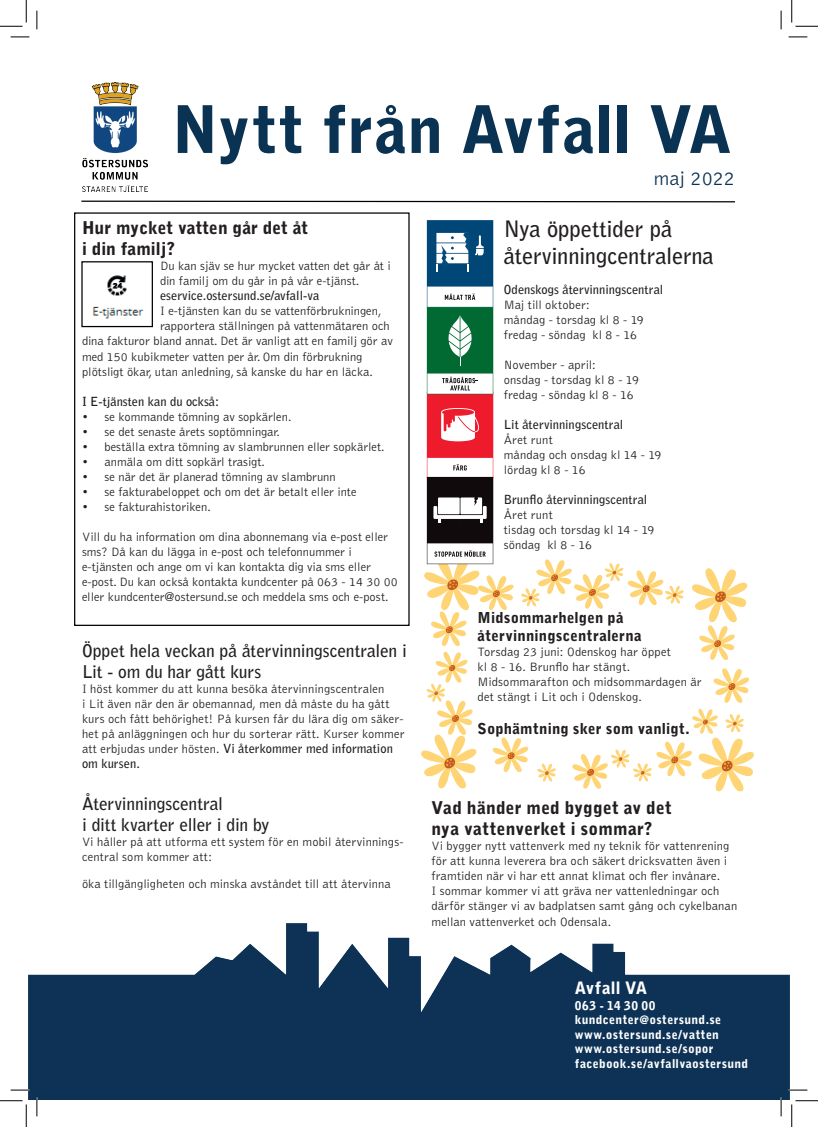
<style>
.page{position:relative;width:818px;height:1127px;background:#fff}
.page>*{position:absolute;margin:0;border:0;box-sizing:border-box;transform-origin:0 0}
.t1{font:900 65px "Bell Gothic Std";letter-spacing:.005em;color:#0a3252}
.t2{font:700 22.5px/27px "Bell Gothic Std";letter-spacing:-.005em;color:#231f20}
.t3{font:300 20px "Bell Gothic Std";color:#0a3252}
.t4{font:700 17.5px/21px "Bell Gothic Std";letter-spacing:-.005em;color:#231f20}
.t5{font:900 17.5px/21px "Bell Gothic Std";letter-spacing:.005em;color:#231f20}
.t6{font:900 17px "Bell Gothic Std";letter-spacing:.015em;color:#fff}
.t7{font:900 15px/18px "Bell Gothic Std";letter-spacing:.015em;color:#231f20}
.t8{font:300 12.5px/15px "Bell Gothic Std";color:#231f20}
.t9{font:700 12.5px "Bell Gothic Std";color:#231f20}
.t10{font:900 12.12px/14.5px "Bell Gothic Std";letter-spacing:.025em;color:#fff}
.s1{font-weight:700}
</style>
<div class="page">
<img style="left:28px;top:923px;width:762px;height:175px">
<img style="left:82px;top:83px;width:66px;height:109px">
<svg style="left:421px;top:220px;width:333px;height:572px"></svg>
<svg style="left:81px;top:200px;width:654px;height:3px"></svg>
<img style="left:92px;top:275px;width:52px;height:44px">
<div style="left:81px;top:261px;width:72px;height:66px;border:1px solid #000"></div>
<svg style="left:11px;top:36px;width:18px;height:2px"></svg>
<svg style="left:788px;top:36px;width:19px;height:2px"></svg>
<svg style="left:11px;top:1088px;width:18px;height:2px"></svg>
<svg style="left:788px;top:1088px;width:19px;height:2px"></svg>
<svg style="left:36px;top:11px;width:2px;height:18px"></svg>
<svg style="left:36px;top:1097px;width:2px;height:18px"></svg>
<svg style="left:780px;top:11px;width:2px;height:18px"></svg>
<svg style="left:780px;top:1097px;width:2px;height:18px"></svg>
<svg style="left:0;top:0;width:27px;height:27px"></svg>
<svg style="left:0;top:1100px;width:27px;height:26px"></svg>
<svg style="left:791px;top:0;width:27px;height:27px"></svg>
<svg style="left:791px;top:1100px;width:27px;height:26px"></svg>
<h1 class="t1" style="left:172px;top:92px;width:562px">Nytt från Avfall VA</h1>
<h3 class="t3" style="left:654px;top:167px;width:83px">maj 2022</h3>
<h3 class="t5" style="left:82px;top:218px;width:228px">Hur mycket vatten går det åt i din familj?</h3>
<p class="t8" style="left:160px;top:259px;width:232px">Du kan sjäv se hur mycket vatten det går åt i din familj om du går in på vår e-tjänst.</p>
<p class="t9" style="left:160px;top:288px;width:161px">eservice.ostersund.se/avfall-va</p>
<p class="t8" style="left:160px;top:304px;width:223px">I e-tjänsten kan du se vattenförbrukningen,</p>
<p class="t8" style="left:160px;top:319px;width:231px">rapportera ställningen på vattenmätaren och</p>
<p class="t8" style="left:82px;top:334px;width:312px">dina fakturor bland annat. Det är vanligt att en familj gör av</p>
<p class="t8" style="left:82px;top:349px;width:282px">med 150 kubikmeter vatten per år. Om din förbrukning</p>
<p class="t8" style="left:82px;top:364px;width:292px">plötsligt ökar, utan anledning, så kanske du har en läcka.</p>
<p class="t9" style="left:82px;top:393px;width:139px">I E-tjänsten kan du också:</p>
<p class="t8" style="left:82px;top:409px;width:211px">• se kommande tömning av sopkärlen.</p>
<p class="t8" style="left:82px;top:424px;width:199px">• se det senaste årets soptömningar.</p>
<p class="t8" style="left:82px;top:439px;width:304px">• beställa extra tömning av slambrunnen eller sopkärlet.</p>
<p class="t8" style="left:82px;top:454px;width:185px">• anmäla om ditt sopkärl trasigt.</p>
<p class="t8" style="left:82px;top:469px;width:255px">• se när det är planerad tömning av slambrunn</p>
<p class="t8" style="left:82px;top:484px;width:276px">• se fakturabeloppet och om det är betalt eller inte</p>
<p class="t8" style="left:82px;top:499px;width:130px">• se fakturahistoriken.</p>
<p class="t8" style="left:82px;top:529px;width:317px">Vill du ha information om dina abonnemang via e-post eller sms? Då kan du lägga in e-post och telefonnummer i e-tjänsten och ange om vi kan kontakta dig via sms eller e-post. Du kan också kontakta kundcenter på 063 - 14 30 00 eller kundcenter@ostersund.se och meddela sms och e-post.</p>
<h3 class="t4" style="left:82px;top:639px;width:326px">Öppet hela veckan på återvinningscentralen i<br>Lit - om du har gått kurs</h3>
<p class="t8" style="left:82px;top:681px;width:324px">I höst kommer du att kunna besöka återvinningscentralen<br>i Lit även när den är obemannad, men då måste du ha gått kurs och fått behörighet! På kursen får du lära dig om säker&shy;het på anläggningen och hur du sorterar rätt. Kurser kommer att erbjudas under hösten. <span class="s1">Vi återkommer med information om kursen.</span></p>
<h3 class="t4" style="left:82px;top:792px;width:189px">Återvinningscentral<br>i ditt kvarter eller i din by</h3>
<p class="t8" style="left:82px;top:834px;width:323px">Vi håller på att utforma ett system för en mobil återvinnings&shy;central som kommer att:</p>
<p class="t8" style="left:82px;top:876px;width:310px">öka tillgängligheten och minska avståndet till att återvinna</p>
<h2 class="t2" style="left:504px;top:215px;width:211px">Nya öppettider på återvinningcentralerna</h2>
<p class="t9" style="left:504px;top:282px;width:161px">Odenskogs återvinningscentral</p>
<p class="t8" style="left:504px;top:297px;width:142px">Maj till oktober:<br>måndag - torsdag kl 8 - 19 fredag - söndag kl 8 - 16</p>
<p class="t8" style="left:504px;top:357px;width:137px">November - april:<br>onsdag - torsdag kl 8 - 19 fredag - söndag kl 8 - 16</p>
<p class="t9" style="left:504px;top:417px;width:121px">Lit återvinningscentral</p>
<p class="t8" style="left:504px;top:432px;width:159px">Året runt<br>måndag och onsdag kl 14 - 19 lördag kl 8 - 16</p>
<p class="t9" style="left:504px;top:492px;width:145px">Brunflo återvinningscentral</p>
<p class="t8" style="left:504px;top:507px;width:152px">Året runt<br>tisdag och torsdag kl 14 - 19 söndag kl 8 - 16</p>
<p class="t7" style="left:478px;top:608px;width:165px">Midsommarhelgen på återvinningscentralerna</p>
<p class="t8" style="left:478px;top:644px;width:225px">Torsdag 23 juni: Odenskog har öppet<br>kl 8 - 16. Brunflo har stängt.<br>Midsommarafton och midsommardagen är det stängt i Lit och i Odenskog.</p>
<p class="t7" style="left:478px;top:719px;width:214px">Sophämtning sker som vanligt.</p>
<h3 class="t5" style="left:431px;top:796px;width:242px">Vad händer med bygget av det nya vattenverket i sommar?</h3>
<p class="t8" style="left:431px;top:838px;width:307px">Vi bygger nytt vattenverk med ny teknik för vattenrening för att kunna leverera bra och säkert dricksvatten även i framtiden när vi har ett annat klimat och fler invånare.<br>I sommar kommer vi att gräva ner vattenledningar och därför stänger vi av badplatsen samt gång och cykelbanan</p>
<p class="t8" style="left:431px;top:914px;width:181px">mellan vattenverket och Odensala.</p>
<h3 class="t6" style="left:575px;top:977px;width:74px">Avfall VA</h3>
<p class="t10" style="left:575px;top:997px;width:175px">063 - 14 30 00 kundcenter@ostersund.se www.ostersund.se/vatten www.ostersund.se/sopor facebook.se/avfallvaostersund</p>
</div>
